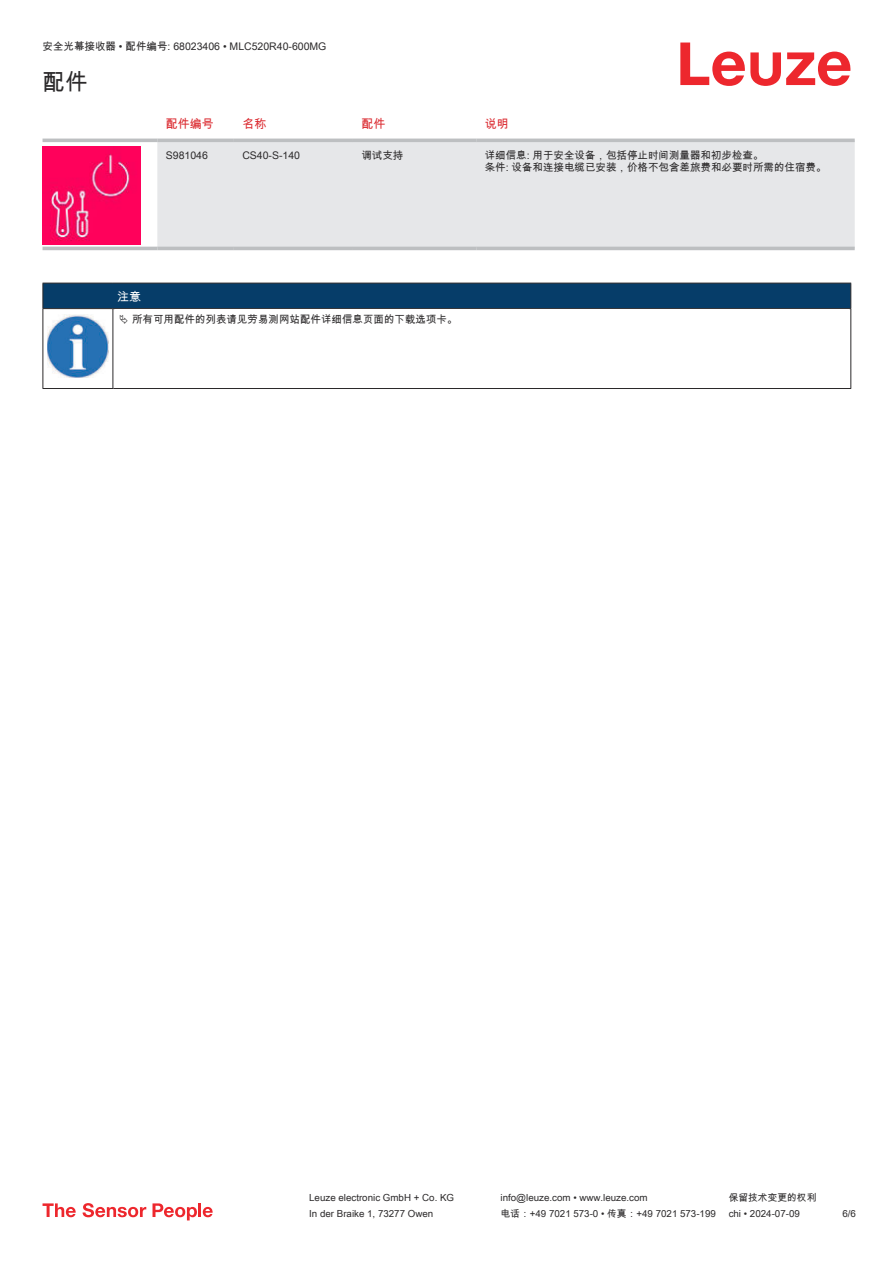
<style>
.page{position:relative;width:893px;height:1263px;background:#fff}
.page>*{position:absolute;margin:0;border:0;box-sizing:border-box;transform-origin:0 0}
.t1{font:22.5px "Arial Unicode MS";color:#2b292a}
.t2{font:12px "Arial Unicode MS";color:#db2a30}
.t3{font:12px "Arial Unicode MS";color:#fff}
.t4{font:10.5px/12.6px "Arial Unicode MS";color:#2b292a}
.t5{font:9.75px "Arial Unicode MS";color:#2b292a}
</style>
<div class="page">
<svg style="left:680px;top:43px;width:170px;height:43px"></svg>
<svg style="left:43px;top:138px;width:812px;height:113px"></svg>
<div style="left:157px;top:142px;width:698px;height:105px;background:#e6e7e9"></div>
<hr style="left:43px;top:139px;width:114px;height:3px;background:#bdbfc1">
<hr style="left:157px;top:139px;width:77px;height:3px;background:#bdbfc1">
<hr style="left:234px;top:139px;width:119px;height:3px;background:#bdbfc1">
<hr style="left:353px;top:139px;width:123px;height:3px;background:#bdbfc1">
<hr style="left:476px;top:139px;width:379px;height:3px;background:#bdbfc1">
<hr style="left:43px;top:247px;width:114px;height:3px;background:#bdbfc1">
<hr style="left:157px;top:247px;width:77px;height:3px;background:#bdbfc1">
<hr style="left:234px;top:247px;width:119px;height:3px;background:#bdbfc1">
<hr style="left:353px;top:247px;width:123px;height:3px;background:#bdbfc1">
<hr style="left:476px;top:247px;width:379px;height:3px;background:#bdbfc1">
<img style="left:43px;top:146px;width:97px;height:98px">
<div style="left:43px;top:283px;width:808px;height:26px;background:#063d69"></div>
<hr style="left:113px;top:308px;width:738px;height:1px;background:#2b292a">
<hr style="left:43px;top:309px;width:1px;height:75px;background:#2b292a">
<hr style="left:113px;top:309px;width:1px;height:75px;background:#2b292a">
<hr style="left:850px;top:309px;width:1px;height:75px;background:#2b292a">
<hr style="left:43px;top:388px;width:70px;height:1px;background:#2b292a">
<hr style="left:113px;top:388px;width:738px;height:1px;background:#2b292a">
<img style="left:47px;top:315px;width:61px;height:63px">
<svg style="left:43px;top:1203px;width:33px;height:14px"></svg>
<svg style="left:83px;top:1203px;width:63px;height:14px"></svg>
<svg style="left:153px;top:1203px;width:44px;height:17px"></svg>
<hr style="left:198px;top:1203px;width:3px;height:14px;background:#ed272d">
<svg style="left:203px;top:1207px;width:10px;height:10px"></svg>
<p class="t4" style="left:43px;top:40px;width:285px">安全光幕接收器 • 配件编号: 68023406 • MLC520R40-600MG</p>
<h1 class="t1" style="left:43px;top:66px;width:46px">配件</h1>
<p class="t2" style="left:166px;top:115px;width:49px">配件编号</p>
<p class="t2" style="left:242px;top:115px;width:25px">名称</p>
<p class="t2" style="left:361px;top:115px;width:25px">配件</p>
<p class="t2" style="left:485px;top:115px;width:25px">说明</p>
<p class="t4" style="left:166px;top:148px;width:44px">S981046</p>
<p class="t4" style="left:242px;top:148px;width:59px">CS40-S-140</p>
<p class="t4" style="left:361px;top:148px;width:43px">调试支持</p>
<p class="t4" style="left:485px;top:148px;width:343px">详细信息: 用于安全设备，包括停止时间测量器和初步检查。<br>条件: 设备和连接电缆已安装，价格不包含差旅费和必要时所需的住宿费。</p>
<p class="t3" style="left:117px;top:288px;width:25px">注意</p>
<p class="t4" style="left:132px;top:313px;width:327px">所有可用配件的列表请见劳易测网站配件详细信息页面的下载选项卡。</p>
<p class="t5" style="left:309px;top:1191px;width:146px">Leuze electronic GmbH + Co. KG</p>
<p class="t5" style="left:501px;top:1191px;width:149px">info@leuze.com • www.leuze.com</p>
<p class="t5" style="left:729px;top:1191px;width:89px">保留技术变更的权利</p>
<p class="t5" style="left:309px;top:1206px;width:126px">In der Braike 1, 73277 Owen</p>
<p class="t5" style="left:501px;top:1206px;width:217px">电话：+49 7021 573-0 • 传真：+49 7021 573-199</p>
<p class="t5" style="left:729px;top:1206px;width:73px">chi • 2024-07-09</p>
<p class="t5" style="left:842px;top:1206px;width:15px">6/6</p>
</div>
